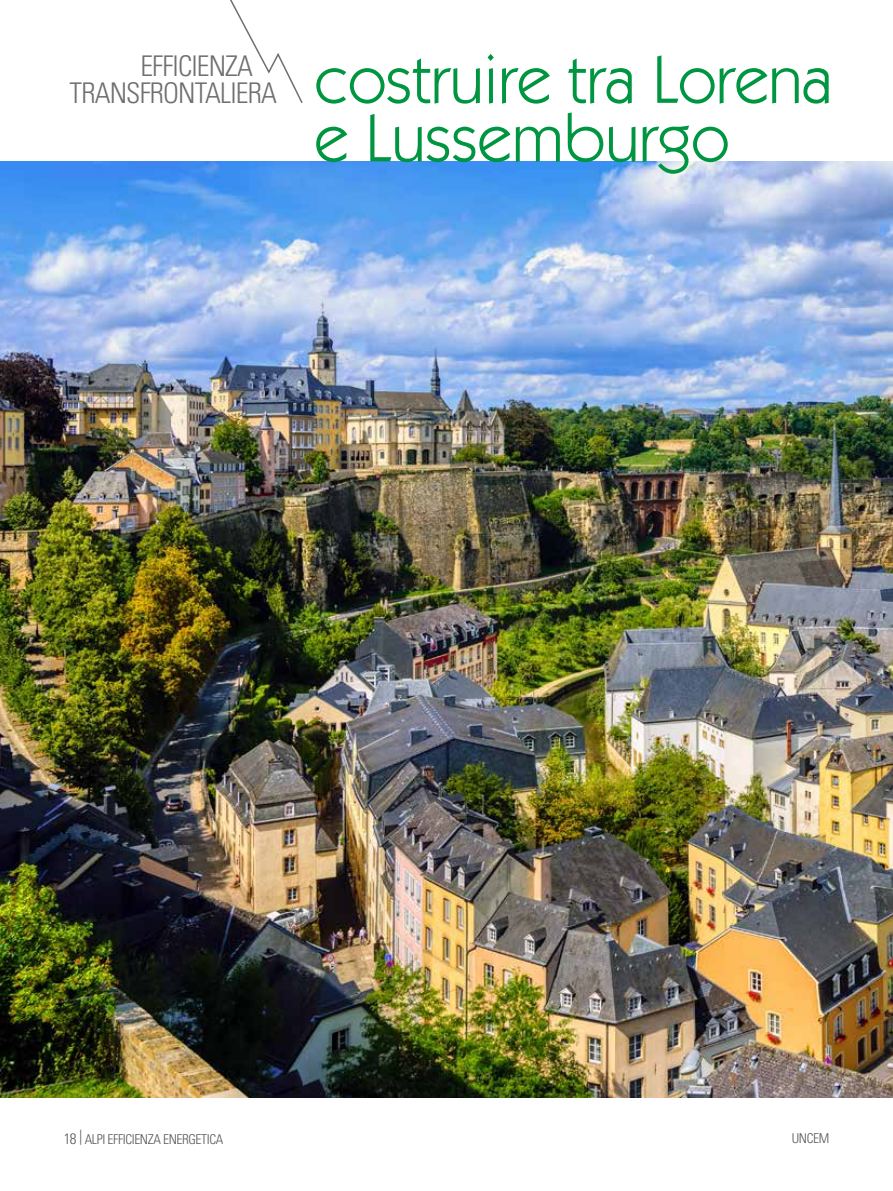
<style>
.page{position:relative;width:893px;height:1191px;background:#fff}
.page>*{position:absolute;margin:0;border:0;box-sizing:border-box;transform-origin:0 0}
.t1{font:67.5px/58.5px "Itc Kabel";color:#009641}
.t2{font:300 condensed 28.5px/27px "Univers";letter-spacing:-.03em;color:#706f6f}
.t3{font:300 condensed 13.5px "Univers";letter-spacing:-.03em;color:#575756}
.s1{font-size:15px}
</style>
<div class="page">
<img style="left:0;top:161px;width:893px;height:936px">
<svg style="left:230px;top:0;width:73px;height:103px"></svg>
<h2 class="t2" style="left:70px;top:52px;width:209px;text-indent:71px">EFFICIENZA<br>TRANSFRONTALIERA</h2>
<h1 class="t1" style="left:315px;top:51px;width:519px">costruire tra Lorena e Lussemburgo</h1>
<p class="t3" style="left:64px;top:1131px;width:161px"><span class="s1">18 </span><sup>|</sup> ALPI EFFICIENZA ENERGETICA</p>
<p class="t3" style="left:792px;top:1130px;width:39px">UNCEM</p>
</div>
